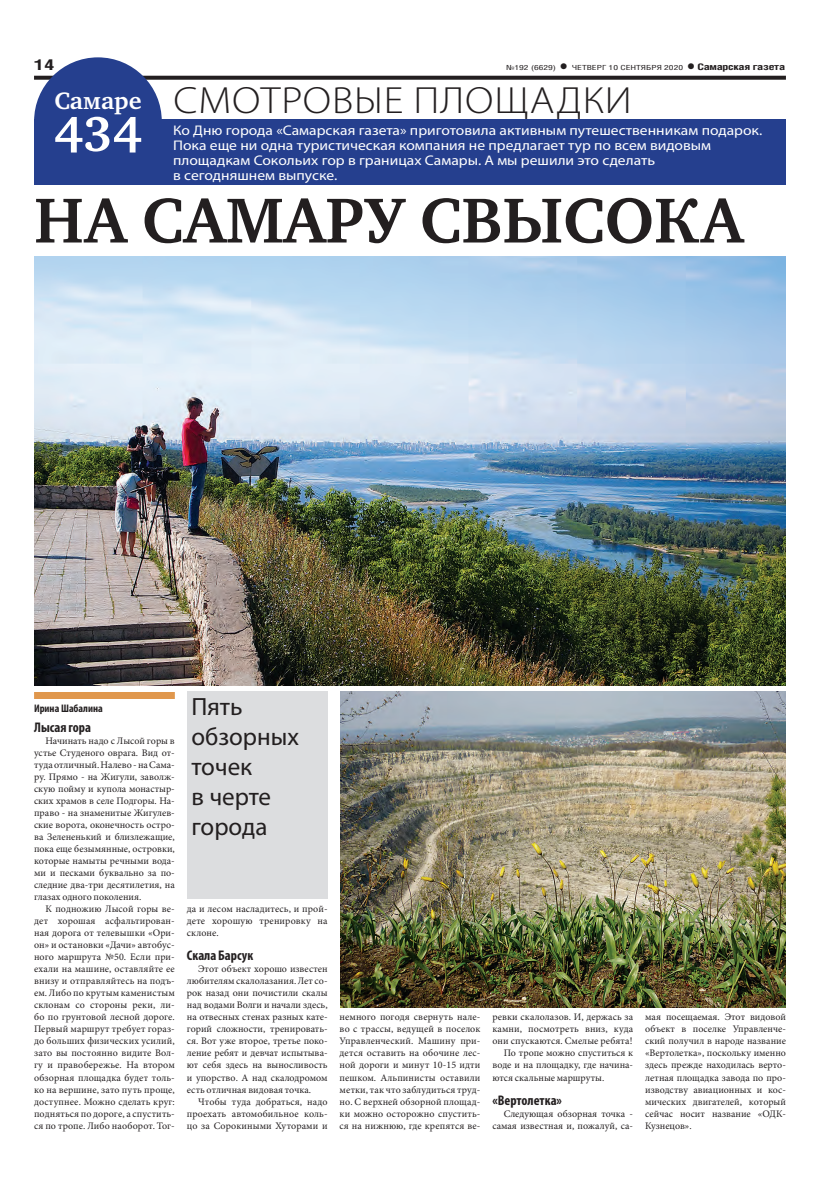
<style>
.page{position:relative;width:820px;height:1191px;background:#fff}
.page>*{position:absolute;margin:0;border:0;box-sizing:border-box;transform-origin:0 0}
.заголовок{font:700 65px "Charter C";color:#231f20}
.ЗАГОЛОВОК{font:700 50.2px "Charter C";color:#fff}
.цифра_символ{font:300 38px "Myriad Pro";letter-spacing:.02em;color:#231f20;scale:1.11 1}
.подзаголовок{font:25px/30px "Myriad Pro";color:#231f20}
.ЗАГОЛОВОК-2{font:700 24.4px "Charter C";color:#fff}
.t1{font:700 15px "Helios Cond";color:#231f20;scale:1.4 1}
.цифра_символ-2{font:14px/15px "Myriad Pro";color:#fff;scale:1.11 1}
.ЗАГ_в_ТЕКСТЕ__копия{font:700 condensed 14px "Myriad Pro";color:#231f20}
.АВТОР_цвет{font:700 condensed 11px "Myriad Pro";color:#231f20}
.ОСНОВНОЙ{font:10px/12px "Minion Pro";letter-spacing:.005em;color:#231f20;text-align:justify}
.t2{font:7px "Helios Cond";color:#231f20;scale:1.4 1}
.s1{font-weight:700;font-size:16px}
.s2{font-weight:700;font-size:9px}
</style>
<div class="page">
<svg style="left:34px;top:76px;width:751px;height:4px;background:#322e2f"></svg>
<div style="left:34px;top:120px;width:751px;height:65px;background:#253f8e"></div>
<div style="left:34px;top:57px;width:128px;height:128px;background:#253f8e;border-radius:50%"></div>
<div style="left:34px;top:692px;width:141px;height:7px;background:#e0974d"></div>
<img style="left:34px;top:256px;width:751px;height:430px">
<div style="left:187px;top:692px;width:140px;height:207px;background:#dcdddf"></div>
<img style="left:340px;top:692px;width:445px;height:315px">
<p class="t1" style="left:34px;top:55px;width:16px">14</p>
<p class="t2" style="left:506px;top:63px;width:37px">№192 (6629)</p>
<p class="t2" style="left:559px;top:63px;width:162px"><span class="s1">•</span> ЧЕТВЕРГ 10 СЕНТЯБРЯ 2020 <span class="s1">•</span> <span class="s2">Самарская газета</span></p>
<p class="ЗАГОЛОВОК-2" style="left:54px;top:87px;width:89px">Самаре</p>
<p class="цифра_символ" style="left:173px;top:78px;width:414px">СМОТРОВЫЕ ПЛОЩАДКИ</p>
<p class="ЗАГОЛОВОК" style="left:54px;top:106px;width:89px">434</p>
<p class="цифра_символ-2" style="left:173px;top:122px;width:532px">Ко Дню города «Самарская газета» приготовила активным путешественникам подарок.<br>Пока еще ни одна туристическая компания не предлагает тур по всем видовым площадкам Сокольих гор в границах Самары. А мы решили это сделать<br>в сегодняшнем выпуске.</p>
<p class="заголовок" style="left:34px;top:185px;width:710px">НА САМАРУ СВЫСОКА</p>
<p class="подзаголовок" style="left:191px;top:691px;width:109px">Пять обзорных точек<br>в черте города</p>
<p class="АВТОР_цвет" style="left:34px;top:702px;width:70px">Ирина Шабалина</p>
<p class="ЗАГ_в_ТЕКСТЕ__копия" style="left:34px;top:719px;width:58px">Лысая гора</p>
<p class="ОСНОВНОЙ" style="left:34px;top:735px;width:142px;text-indent:11px">Начинать надо с Лысой горы в устье Студеного оврага. Вид от&shy;туда отличный. Налево - на Сама&shy;ру. Прямо - на Жигули, заволж&shy;скую пойму и купола монастыр&shy;ских храмов в селе Подгоры. На&shy;право - на знаменитые Жигулев&shy;ские ворота, оконечность остро&shy;ва Зелененький и близлежащие, пока еще безымянные, островки, которые намыты речными вода&shy;ми и песками буквально за по&shy;следние два-три десятилетия, на глазах одного поколения.</p>
<p class="ОСНОВНОЙ" style="left:34px;top:903px;width:142px;text-indent:11px">К подножию Лысой горы ве&shy;дет хорошая асфальтирован&shy;ная дорога от телевышки «Ори&shy;он» и остановки «Дачи» автобус&shy;ного маршрута №50. Если при&shy;ехали на машине, оставляйте ее внизу и отправляйтесь на подъ&shy;ем. Либо по крутым каменистым склонам со стороны реки, ли&shy;бо по грунтовой лесной дороге.<br>Первый маршрут требует гораз&shy;до больших физических усилий, зато вы постоянно видите Вол&shy;гу и правобережье. На втором обзорная площадка будет толь&shy;ко на вершине, зато путь проще, доступнее. Можно сделать круг: подняться по дороге, а спустить&shy;ся по тропе. Либо наоборот. Тог-</p>
<p class="ОСНОВНОЙ" style="left:187px;top:903px;width:142px">да и лесом насладитесь, и прой&shy;дете хорошую тренировку на склоне.</p>
<p class="ЗАГ_в_ТЕКСТЕ__копия" style="left:187px;top:947px;width:68px">Скала Барсук</p>
<p class="ОСНОВНОЙ" style="left:187px;top:963px;width:142px;text-indent:11px">Этот объект хорошо известен любителям скалолазания. Лет со&shy;рок назад они почистили скалы над водами Волги и начали здесь, на отвесных стенах разных кате&shy;горий сложности, тренировать&shy;ся. Вот уже второе, третье поко&shy;ление ребят и девчат испытыва&shy;ют себя здесь на выносливость и упорство. А над скалодромом есть отличная видовая точка.</p>
<p class="ОСНОВНОЙ" style="left:187px;top:1095px;width:142px;text-indent:11px">Чтобы туда добраться, надо проехать автомобильное коль&shy;цо за Сорокиными Хуторами и</p>
<p class="ОСНОВНОЙ" style="left:339px;top:1011px;width:142px">немного погодя свернуть нале&shy;во с трассы, ведущей в поселок Управленческий. Машину при&shy;дется оставить на обочине лес&shy;ной дороги и минут 10-15 идти пешком. Альпинисты оставили метки, так что заблудиться труд&shy;но. С верхней обзорной площад&shy;ки можно осторожно спустить&shy;ся на нижнюю, где крепятся ве-</p>
<p class="ОСНОВНОЙ" style="left:492px;top:1011px;width:142px">ревки скалолазов. И, держась за камни, посмотреть вниз, куда они спускаются. Смелые ребята!</p>
<p class="ОСНОВНОЙ" style="left:492px;top:1047px;width:142px;text-indent:11px">По тропе можно спуститься к воде и на площадку, где начина&shy;ются скальные маршруты.</p>
<p class="ЗАГ_в_ТЕКСТЕ__копия" style="left:492px;top:1091px;width:71px">«Вертолетка»</p>
<p class="ОСНОВНОЙ" style="left:492px;top:1107px;width:142px;text-align:right">Следующая обзорная точка - самая известная и, пожалуй, са-</p>
<p class="ОСНОВНОЙ" style="left:645px;top:1011px;width:142px">мая посещаемая. Этот видовой объект в поселке Управленче&shy;ский получил в народе название «Вертолетка», поскольку именно здесь прежде находилась верто&shy;летная площадка завода по про&shy;изводству авиационных и кос&shy;мических двигателей, который сейчас носит название «ОДК-Кузнецов».</p>
</div>
